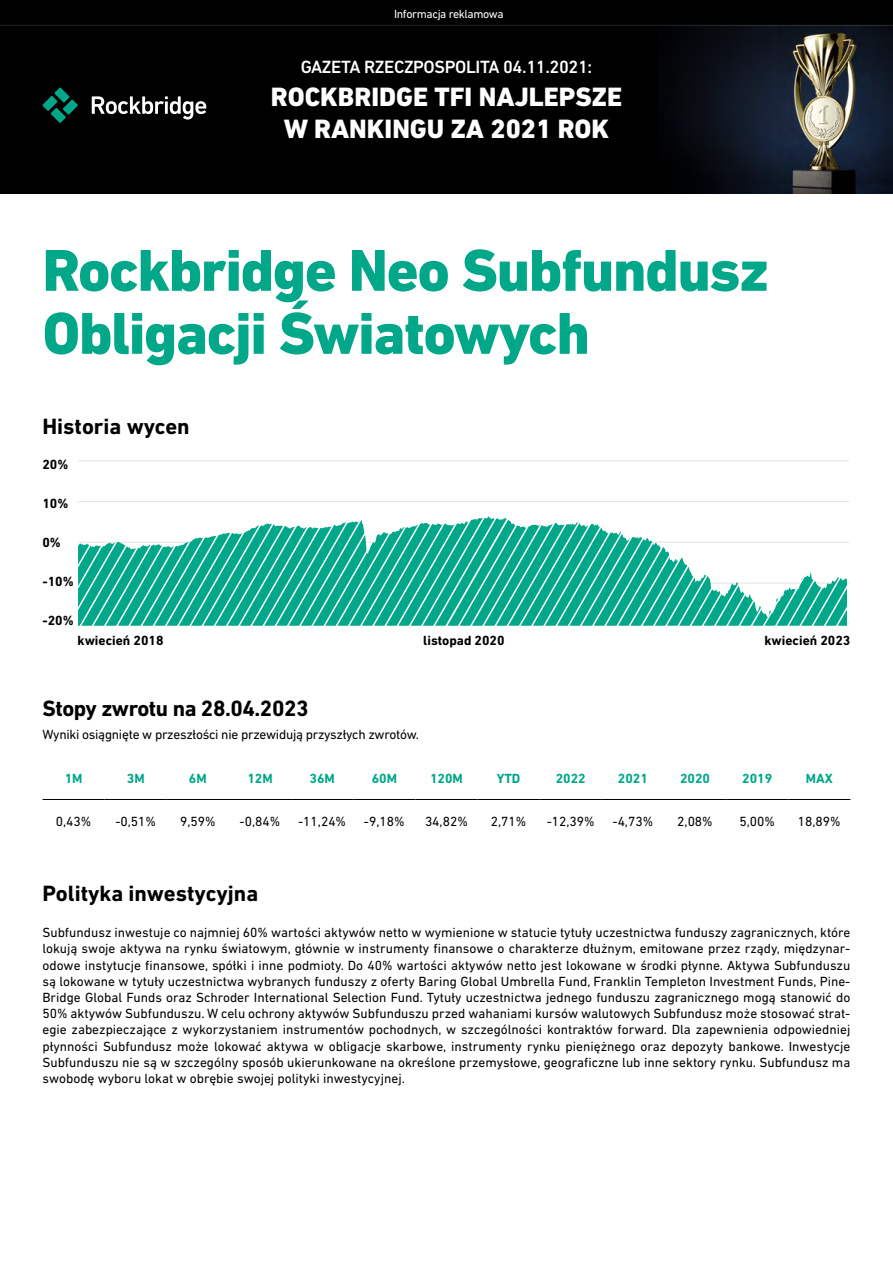
<style>
.page{position:relative;width:893px;height:1263px;background:#fff}
.page>*{position:absolute;margin:0;border:0;box-sizing:border-box;transform-origin:0 0}
.t1{font:800 60px/63px "DIN Next LT Pro";letter-spacing:-.02em;color:#00a788}
.t2{font:800 27px/32.4px "DIN Next LT Pro";color:#fff;text-align:center}
.t3{font:700 22.5px "DIN Next LT Pro";color:#000}
.t4{font:700 22.5px "DIN Next LT Pro";letter-spacing:-.02em;color:#000}
.t5{font:500 18px "DIN Next LT Pro";letter-spacing:-.02em;color:#fff}
.t6{font:13.5px/16.2px "DIN Next LT Pro";color:#000;text-align:justify}
.t7{font:13.5px "DIN Next LT Pro";letter-spacing:-.02em;color:#000}
.t8{font:700 13.5px "DIN Next LT Pro";color:#000}
.t9{font:700 13.5px "DIN Next LT Pro";color:#00a788}
.t10{font:12px "DIN Next LT Pro";letter-spacing:-.03em;color:#fff}
</style>
<div class="page">
<div style="left:0;top:0;width:893px;height:26px;background:#000"></div>
<img style="left:658px;top:26px;width:235px;height:167px">
<div style="left:0;top:26px;width:658px;height:167px;background:#000"></div>
<svg style="left:42px;top:87px;width:36px;height:36px"></svg>
<svg style="left:92px;top:96px;width:114px;height:24px"></svg>
<hr style="left:0;top:25px;width:893px;height:1px;background:#fff">
<hr style="left:78px;top:623px;width:771px;height:1px;background:#e3e3e3">
<hr style="left:78px;top:583px;width:771px;height:1px;background:#e3e3e3">
<hr style="left:78px;top:542px;width:771px;height:1px;background:#e3e3e3">
<hr style="left:78px;top:501px;width:771px;height:1px;background:#e3e3e3">
<hr style="left:78px;top:460px;width:771px;height:1px;background:#e3e3e3">
<svg style="left:78px;top:516px;width:769px;height:110px;fill:#00a788"></svg>
<hr style="left:43px;top:799px;width:62px;height:1px;background:#000">
<hr style="left:105px;top:799px;width:62px;height:1px;background:#000">
<hr style="left:167px;top:799px;width:62px;height:1px;background:#000">
<hr style="left:229px;top:799px;width:62px;height:1px;background:#000">
<hr style="left:291px;top:799px;width:62px;height:1px;background:#000">
<hr style="left:353px;top:799px;width:62px;height:1px;background:#000">
<hr style="left:415px;top:799px;width:63px;height:1px;background:#000">
<hr style="left:478px;top:799px;width:62px;height:1px;background:#000">
<hr style="left:540px;top:799px;width:62px;height:1px;background:#000">
<hr style="left:602px;top:799px;width:62px;height:1px;background:#000">
<hr style="left:664px;top:799px;width:62px;height:1px;background:#000">
<hr style="left:726px;top:799px;width:62px;height:1px;background:#000">
<hr style="left:788px;top:799px;width:62px;height:1px;background:#000">
<p class="t10" style="left:394px;top:7px;width:111px">Informacja reklamowa</p>
<h3 class="t5" style="left:301px;top:57px;width:293px">GAZETA RZECZPOSPOLITA 04.11.2021:</h3>
<h2 class="t2" style="left:271px;top:80px;width:353px">ROCKBRIDGE TFI NAJLEPSZE<br>W RANKINGU ZA 2021 ROK</h2>
<h1 class="t1" style="left:43px;top:239px;width:728px">Rockbridge Neo Subfundusz<br>Obligacji Światowych</h1>
<h3 class="t3" style="left:42px;top:413px;width:149px">Historia wycen</h3>
<p class="t8" style="left:42px;top:457px;width:28px">20%</p>
<p class="t8" style="left:42px;top:496px;width:28px">10%</p>
<p class="t8" style="left:42px;top:535px;width:20px">0%</p>
<p class="t8" style="left:42px;top:574px;width:33px">-10%</p>
<p class="t8" style="left:42px;top:613px;width:33px">-20%</p>
<p class="t8" style="left:77px;top:632px;width:88px">kwiecień 2018</p>
<p class="t8" style="left:423px;top:632px;width:83px">listopad 2020</p>
<p class="t8" style="left:764px;top:632px;width:88px">kwiecień 2023</p>
<h3 class="t4" style="left:42px;top:696px;width:268px">Stopy zwrotu na 28.04.2023</h3>
<p class="t7" style="left:42px;top:727px;width:378px">Wyniki osiągnięte w przeszłości nie przewidują przyszłych zwrotów.</p>
<p class="t9" style="left:65px;top:771px;width:19px">1M</p>
<p class="t9" style="left:127px;top:771px;width:19px">3M</p>
<p class="t9" style="left:189px;top:771px;width:19px">6M</p>
<p class="t9" style="left:247px;top:771px;width:27px">12M</p>
<p class="t9" style="left:309px;top:771px;width:27px">36M</p>
<p class="t9" style="left:372px;top:771px;width:27px">60M</p>
<p class="t9" style="left:430px;top:771px;width:34px">120M</p>
<p class="t9" style="left:497px;top:771px;width:25px">YTD</p>
<p class="t9" style="left:556px;top:771px;width:32px">2022</p>
<p class="t9" style="left:618px;top:771px;width:32px">2021</p>
<p class="t9" style="left:680px;top:771px;width:32px">2020</p>
<p class="t9" style="left:742px;top:771px;width:32px">2019</p>
<p class="t9" style="left:806px;top:771px;width:29px">MAX</p>
<p class="t6" style="left:56px;top:813px;width:37px">0,43%</p>
<p class="t6" style="left:115px;top:813px;width:42px">-0,51%</p>
<p class="t6" style="left:180px;top:813px;width:37px">9,59%</p>
<p class="t6" style="left:240px;top:813px;width:42px">-0,84%</p>
<p class="t6" style="left:298px;top:813px;width:50px">-11,24%</p>
<p class="t6" style="left:364px;top:813px;width:42px">-9,18%</p>
<p class="t6" style="left:425px;top:813px;width:44px">34,82%</p>
<p class="t6" style="left:491px;top:813px;width:37px">2,71%</p>
<p class="t6" style="left:547px;top:813px;width:50px">-12,39%</p>
<p class="t6" style="left:612px;top:813px;width:42px">-4,73%</p>
<p class="t6" style="left:677px;top:813px;width:37px">2,08%</p>
<p class="t6" style="left:739px;top:813px;width:37px">5,00%</p>
<p class="t6" style="left:798px;top:813px;width:44px">18,89%</p>
<h3 class="t3" style="left:42px;top:880px;width:217px">Polityka inwestycyjna</h3>
<p class="t6" style="left:42px;top:924px;width:809px">Subfundusz inwestuje co najmniej 60% wartości aktywów netto w wymienione w statucie tytuły uczestnictwa funduszy zagranicznych, które lokują swoje aktywa na rynku światowym, głównie w instrumenty finansowe o charakterze dłużnym, emitowane przez rządy, międzynar&shy;odowe instytucje finansowe, spółki i inne podmioty. Do 40% wartości aktywów netto jest lokowane w środki płynne. Aktywa Subfunduszu są lokowane w tytuły uczestnictwa wybranych funduszy z oferty Baring Global Umbrella Fund, Franklin Templeton Investment Funds, Pine-Bridge Global Funds oraz Schroder International Selection Fund. Tytuły uczestnictwa jednego funduszu zagranicznego mogą stanowić do 50% aktywów Subfunduszu. W celu ochrony aktywów Subfunduszu przed wahaniami kursów walutowych Subfundusz może stosować strat&shy;egie zabezpieczające z wykorzystaniem instrumentów pochodnych, w szczególności kontraktów forward. Dla zapewnienia odpowiedniej płynności Subfundusz może lokować aktywa w obligacje skarbowe, instrumenty rynku pieniężnego oraz depozyty bankowe. Inwestycje Subfunduszu nie są w szczególny sposób ukierunkowane na określone przemysłowe, geograficzne lub inne sektory rynku. Subfundusz ma swobodę wyboru lokat w obrębie swojej polityki inwestycyjnej.</p>
</div>
